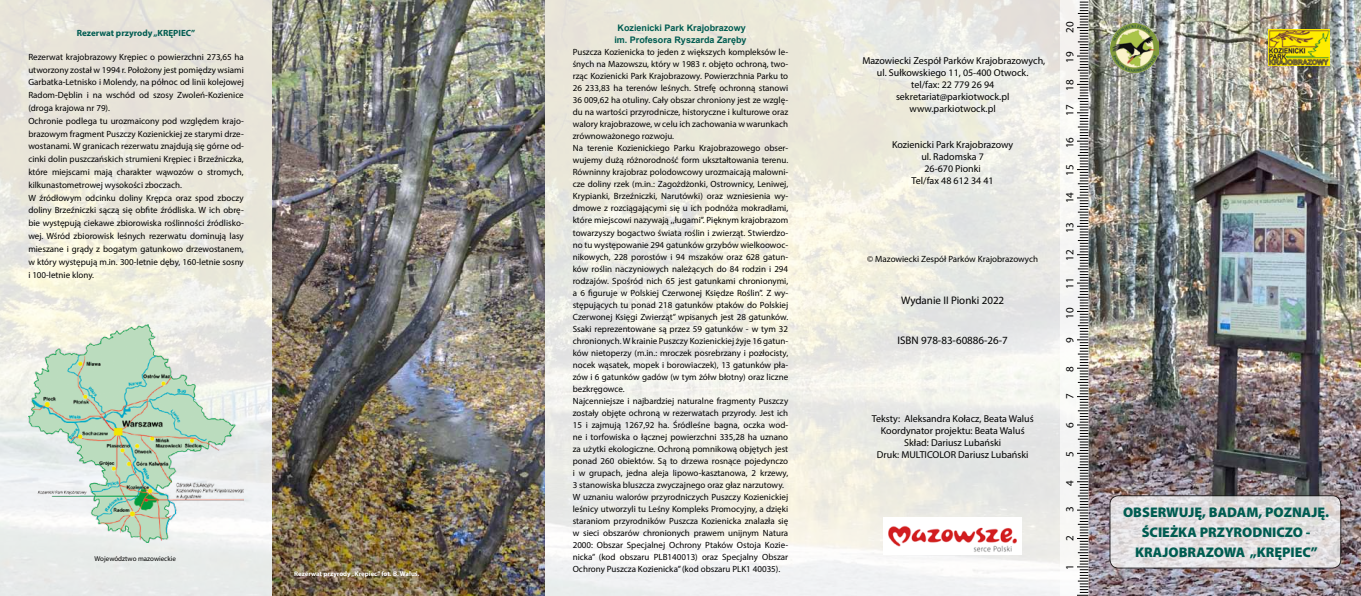
<style>
.page{position:relative;width:1361px;height:596px;background:#fff}
.page>*{position:absolute;margin:0;border:0;box-sizing:border-box;transform-origin:0 0}
.t1{font:900 14px/20px "Myriad Pro";color:#005c51;text-align:center}
.t2{font:11px "Myriad Pro";color:#000}
.t3{font:10px/12px "Myriad Pro";color:#000;text-align:center}
.t4{font:9px/12px "Myriad Pro";color:#000}
.t5{font:700 9px/12.8px "Arial";color:#005c51;text-align:center}
.t6{font:700 9px "Myriad Pro";color:#005c51}
.t7{font:7px "Myriad Pro";color:#000}
.t8{font:700 6.7px "Myriad Pro";color:#fff}
</style>
<div class="page">
<img style="left:0;top:0;width:1361px;height:595px">
<svg style="left:1110px;top:495px;width:230px;height:72px;background:#e1dedf"></svg>
<div style="left:1109px;top:495px;width:232px;height:73px;border:1px solid #000;border-radius:9px"></div>
<img style="left:1110px;top:24px;width:48px;height:48px">
<img style="left:1268px;top:29px;width:62px;height:37px">
<img style="left:883px;top:517px;width:139px;height:36px">
<img style="left:272px;top:0;width:272px;height:595px">
<img style="left:28px;top:324px;width:216px;height:218px">
<div style="left:1060px;top:0;width:29px;height:595px;background:#f6f6f5"></div>
<svg style="left:1077px;top:2px;width:11px;height:593px"></svg>
<p class="t6" style="left:77px;top:27px;width:120px">Rezerwat przyrody „KRĘPIEC”</p>
<p class="t4" style="left:28px;top:50px;width:217px;line-height:12.8px">Rezerwat krajobrazowy Krępiec o powierzchni 273,65 ha utworzony został w 1994 r. Położony jest pomiędzy wsiami Garbatka-Letnisko i Molendy, na północ od linii kolejowej Radom-Dęblin i na wschód od szosy Zwoleń-Kozienice (droga krajowa nr 79).<br>Ochronie podlega tu urozmaicony pod względem krajo&shy;brazowym fragment Puszczy Kozienickiej ze starymi drze&shy;wostanami. W granicach rezerwatu znajdują się górne od&shy;cinki dolin puszczańskich strumieni Krępiec i Brzeźniczka, które miejscami mają charakter wąwozów o stromych, kilkunastometrowej wysokości zboczach.<br>W źródłowym odcinku doliny Krępca oraz spod zboczy doliny Brzeźniczki sączą się obfite źródliska. W ich obrę&shy;bie występują ciekawe zbiorowiska roślinności źródlisko&shy;wej. Wśród zbiorowisk leśnych rezerwatu dominują lasy mieszane i grądy z bogatym gatunkowo drzewostanem, w który występują m.in. 300-letnie dęby, 160-letnie sosny i 100-letnie klony.</p>
<p class="t7" style="left:95px;top:554px;width:83px">Województwo mazowieckie</p>
<p class="t8" style="left:294px;top:569px;width:127px">Rezerwat przyrody „Krępiec” fot. B. Waluś.</p>
<p class="t5" style="left:614px;top:21px;width:134px">Kozienicki Park Krajobrazowy im. Profesora Ryszarda Zaręby</p>
<p class="t4" style="left:573px;top:46px;width:217px">Puszcza Kozienicka to jeden z większych kompleksów le&shy;śnych na Mazowszu, który w 1983 r. objęto ochroną, two&shy;rząc Kozienicki Park Krajobrazowy. Powierzchnia Parku to 26 233,83 ha terenów leśnych. Strefę ochronną stanowi 36 009,62 ha otuliny. Cały obszar chroniony jest ze wzglę&shy;du na wartości przyrodnicze, historyczne i kulturowe oraz walory krajobrazowe, w celu ich zachowania w warunkach zrównoważonego rozwoju.<br>Na terenie Kozienickiego Parku Krajobrazowego obser&shy;wujemy dużą różnorodność form ukształtowania terenu.<br>Równinny krajobraz polodowcowy urozmaicają malowni&shy;cze doliny rzek (m.in.: Zagożdżonki, Ostrownicy, Leniwej, Krypianki, Brzeźniczki, Narutówki) oraz wzniesienia wy&shy;dmowe z rozciągającymi się u ich podnóża mokradłami, które miejscowi nazywają ,,ługami”. Pięknym krajobrazom towarzyszy bogactwo świata roślin i zwierząt. Stwierdzo&shy;no tu występowanie 294 gatunków grzybów wielkoowoc&shy;nikowych, 228 porostów i 94 mszaków oraz 628 gatun&shy;ków roślin naczyniowych należących do 84 rodzin i 294 rodzajów. Spośród nich 65 jest gatunkami chronionymi, a 6 figuruje w Polskiej Czerwonej Księdze Roślin”. Z wy&shy;stępujących tu ponad 218 gatunków ptaków do Polskiej Czerwonej Księgi Zwierząt” wpisanych jest 28 gatunków.<br>Ssaki reprezentowane są przez 59 gatunków - w tym 32 chronionych. W krainie Puszczy Kozienickiej żyje 16 gatun&shy;ków nietoperzy (m.in.: mroczek posrebrzany i pozłocisty, nocek wąsatek, mopek i borowiaczek), 13 gatunków pła&shy;zów i 6 gatunków gadów (w tym żółw błotny) oraz liczne bezkręgowce.<br>Najcenniejsze i najbardziej naturalne fragmenty Puszczy zostały objęte ochroną w rezerwatach przyrody. Jest ich 15 i zajmują 1267,92 ha. Śródleśne bagna, oczka wod&shy;ne i torfowiska o łącznej powierzchni 335,28 ha uznano za użytki ekologiczne. Ochroną pomnikową objętych jest ponad 260 obiektów. Są to drzewa rosnące pojedynczo i w grupach, jedna aleja lipowo-kasztanowa, 2 krzewy, 3 stanowiska bluszcza zwyczajnego oraz głaz narzutowy.<br>W uznaniu walorów przyrodniczych Puszczy Kozienickiej leśnicy utworzyli tu Leśny Kompleks Promocyjny, a dzięki staraniom przyrodników Puszcza Kozienicka znalazła się w sieci obszarów chronionych prawem unijnym Natura 2000: Obszar Specjalnej Ochrony Ptaków Ostoja Kozie&shy;nicka” (kod obszaru PLB140013) oraz Specjalny Obszar Ochrony Puszcza Kozienicka” (kod obszaru PLK1 40035).</p>
<p class="t3" style="left:862px;top:54px;width:184px">Mazowiecki Zespół Parków Krajobrazowych, ul. Sułkowskiego 11, 05-400 Otwock.<br>tel/fax: 22 779 26 94 sekretariat@parkiotwock.pl www.parkiotwock.pl</p>
<p class="t3" style="left:892px;top:138px;width:123px">Kozienicki Park Krajobrazowy ul. Radomska 7<br>26-670 Pionki<br>Tel/fax 48 612 34 41</p>
<p class="t4" style="left:867px;top:253px;width:172px">© Mazowiecki Zespół Parków Krajobrazowych</p>
<p class="t2" style="left:901px;top:293px;width:105px">Wydanie II Pionki 2022</p>
<p class="t2" style="left:897px;top:333px;width:112px">ISBN 978-83-60886-26-7</p>
<p class="t3" style="left:872px;top:412px;width:163px">Teksty: Aleksandra Kołacz, Beata Waluś Koordynator projektu: Beata Waluś Skład: Dariusz Lubański<br>Druk: MULTICOLOR Dariusz Lubański</p>
<p class="t2" style="left:1063px;top:33px;width:13px;rotate:-90deg">20</p>
<p class="t2" style="left:1063px;top:63px;width:13px;rotate:-90deg">19</p>
<p class="t2" style="left:1063px;top:90px;width:13px;rotate:-90deg">18</p>
<p class="t2" style="left:1063px;top:116px;width:13px;rotate:-90deg">17</p>
<p class="t2" style="left:1063px;top:148px;width:13px;rotate:-90deg">16</p>
<p class="t2" style="left:1063px;top:176px;width:13px;rotate:-90deg">15</p>
<p class="t2" style="left:1063px;top:203px;width:13px;rotate:-90deg">14</p>
<p class="t2" style="left:1063px;top:233px;width:13px;rotate:-90deg">13</p>
<p class="t2" style="left:1063px;top:261px;width:13px;rotate:-90deg">12</p>
<p class="t2" style="left:1063px;top:288px;width:13px;rotate:-90deg">11</p>
<p class="t2" style="left:1063px;top:318px;width:13px;rotate:-90deg">10</p>
<p class="t2" style="left:1063px;top:343px;width:7px;rotate:-90deg">9</p>
<p class="t2" style="left:1063px;top:372px;width:7px;rotate:-90deg">8</p>
<p class="t2" style="left:1063px;top:398px;width:7px;rotate:-90deg">7</p>
<p class="t2" style="left:1063px;top:427px;width:7px;rotate:-90deg">6</p>
<p class="t2" style="left:1063px;top:456px;width:7px;rotate:-90deg">5</p>
<p class="t2" style="left:1063px;top:485px;width:7px;rotate:-90deg">4</p>
<p class="t2" style="left:1063px;top:512px;width:7px;rotate:-90deg">3</p>
<p class="t2" style="left:1063px;top:541px;width:7px;rotate:-90deg">2</p>
<p class="t2" style="left:1063px;top:570px;width:7px;rotate:-90deg">1</p>
<h1 class="t1" style="left:1123px;top:501px;width:207px">OBSERWUJĘ, BADAM, POZNAJĘ.<br>ŚCIEŻKA PRZYRODNICZO -<br>KRAJOBRAZOWA „KRĘPIEC”</h1>
</div>
